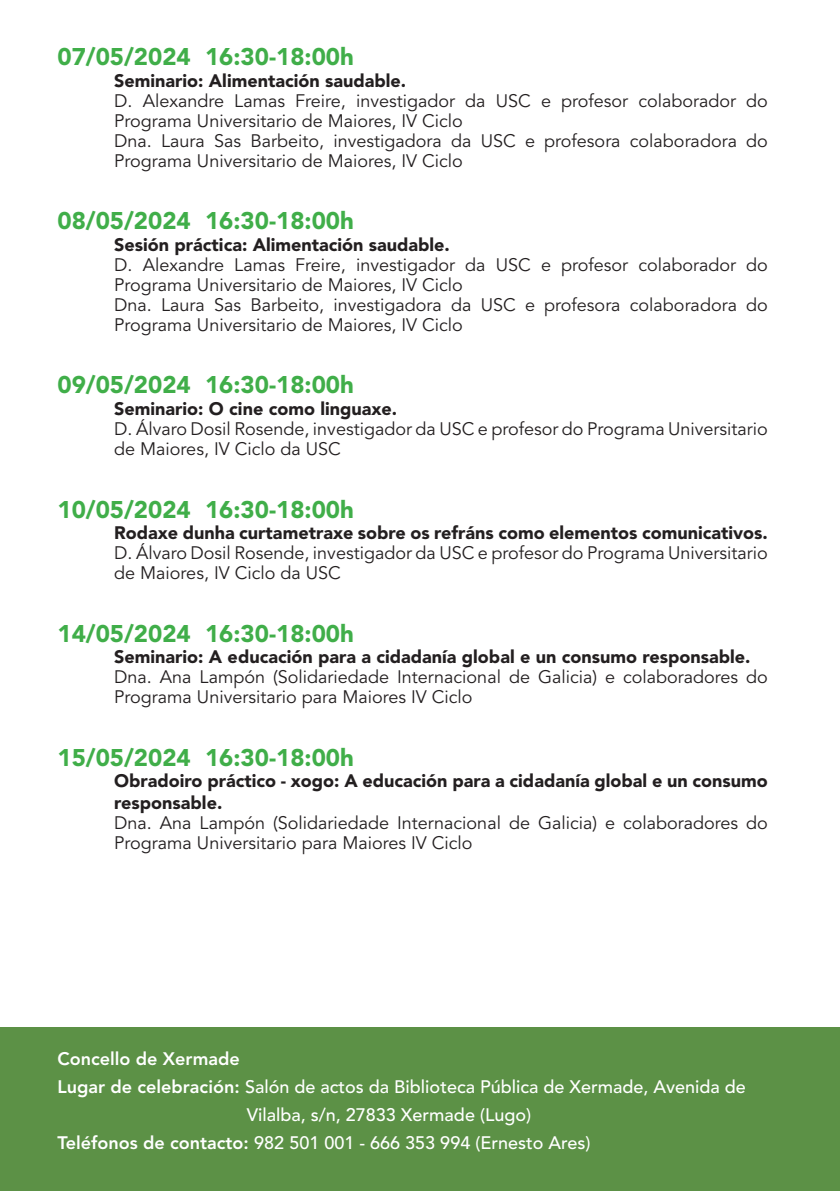
<style>
.page{position:relative;width:840px;height:1191px;background:#fff}
.page>*{position:absolute;margin:0;border:0;box-sizing:border-box;transform-origin:0 0}
.t1{font:900 24px "Avenir LT Std";color:#40ae49}
.t2{font:18px/20px "Avenir LT Std";color:#231f20}
.t3{font:900 18px/21.6px "Avenir LT Std";color:#231f20}
.t4{font:500 18px "Avenir LT Std";color:#fff}
.t5{font:800 18px "Avenir LT Std";color:#fff}
.s1{font-weight:800}
</style>
<div class="page">
<div style="left:0;top:1028px;width:839px;height:163px;background:#5c9146"></div>
<h1 class="t1" style="left:57px;top:42px;width:298px">07/05/2024 16:30-18:00h</h1>
<p class="t3" style="left:114px;top:70px;width:293px">Seminario: Alimentación saudable.</p>
<p class="t2" style="left:114px;top:91px;width:655px">D. Alexandre Lamas Freire, investigador da USC e profesor colaborador do Programa Universitario de Maiores, IV Ciclo<br>Dna. Laura Sas Barbeito, investigadora da USC e profesora colaboradora do Programa Universitario de Maiores, IV Ciclo</p>
<h1 class="t1" style="left:57px;top:206px;width:298px">08/05/2024 16:30-18:00h</h1>
<p class="t3" style="left:114px;top:234px;width:337px">Sesión práctica: Alimentación saudable.</p>
<p class="t2" style="left:114px;top:255px;width:655px">D. Alexandre Lamas Freire, investigador da USC e profesor colaborador do Programa Universitario de Maiores, IV Ciclo<br>Dna. Laura Sas Barbeito, investigadora da USC e profesora colaboradora do Programa Universitario de Maiores, IV Ciclo</p>
<h1 class="t1" style="left:57px;top:370px;width:298px">09/05/2024 16:30-18:00h</h1>
<p class="t3" style="left:114px;top:398px;width:284px">Seminario: O cine como linguaxe.</p>
<p class="t2" style="left:114px;top:419px;width:654px">D. Álvaro Dosil Rosende, investigador da USC e profesor do Programa Universitario de Maiores, IV Ciclo da USC</p>
<h1 class="t1" style="left:57px;top:495px;width:298px">10/05/2024 16:30-18:00h</h1>
<p class="t3" style="left:114px;top:522px;width:654px">Rodaxe dunha curtametraxe sobre os refráns como elementos comunicativos.</p>
<p class="t2" style="left:114px;top:543px;width:654px">D. Álvaro Dosil Rosende, investigador da USC e profesor do Programa Universitario de Maiores, IV Ciclo da USC</p>
<h1 class="t1" style="left:57px;top:619px;width:298px">14/05/2024 16:30-18:00h</h1>
<p class="t3" style="left:114px;top:646px;width:637px">Seminario: A educación para a cidadanía global e un consumo responsable.</p>
<p class="t2" style="left:114px;top:667px;width:654px">Dna. Ana Lampón (Solidariedade Internacional de Galicia) e colaboradores do<br>Programa Universitario para Maiores IV Ciclo</p>
<h1 class="t1" style="left:57px;top:743px;width:298px">15/05/2024 16:30-18:00h</h1>
<p class="t3" style="left:114px;top:770px;width:654px">Obradoiro práctico - xogo: A educación para a cidadanía global e un consumo responsable.</p>
<p class="t2" style="left:114px;top:813px;width:654px">Dna. Ana Lampón (Solidariedade Internacional de Galicia) e colaboradores do<br>Programa Universitario para Maiores IV Ciclo</p>
<p class="t5" style="left:57px;top:1048px;width:184px">Concello de Xermade</p>
<p class="t4" style="left:57px;top:1076px;width:689px"><span class="s1">Lugar de celebración:</span> Salón de actos da Biblioteca Pública de Xermade, Avenida de</p>
<p class="t4" style="left:246px;top:1104px;width:286px">Vilalba, s/n, 27833 Xermade (Lugo)</p>
<p class="t4" style="left:57px;top:1132px;width:534px"><span class="s1">Teléfonos de contacto:</span> 982 501 001 - 666 353 994 (Ernesto Ares)</p>
</div>
